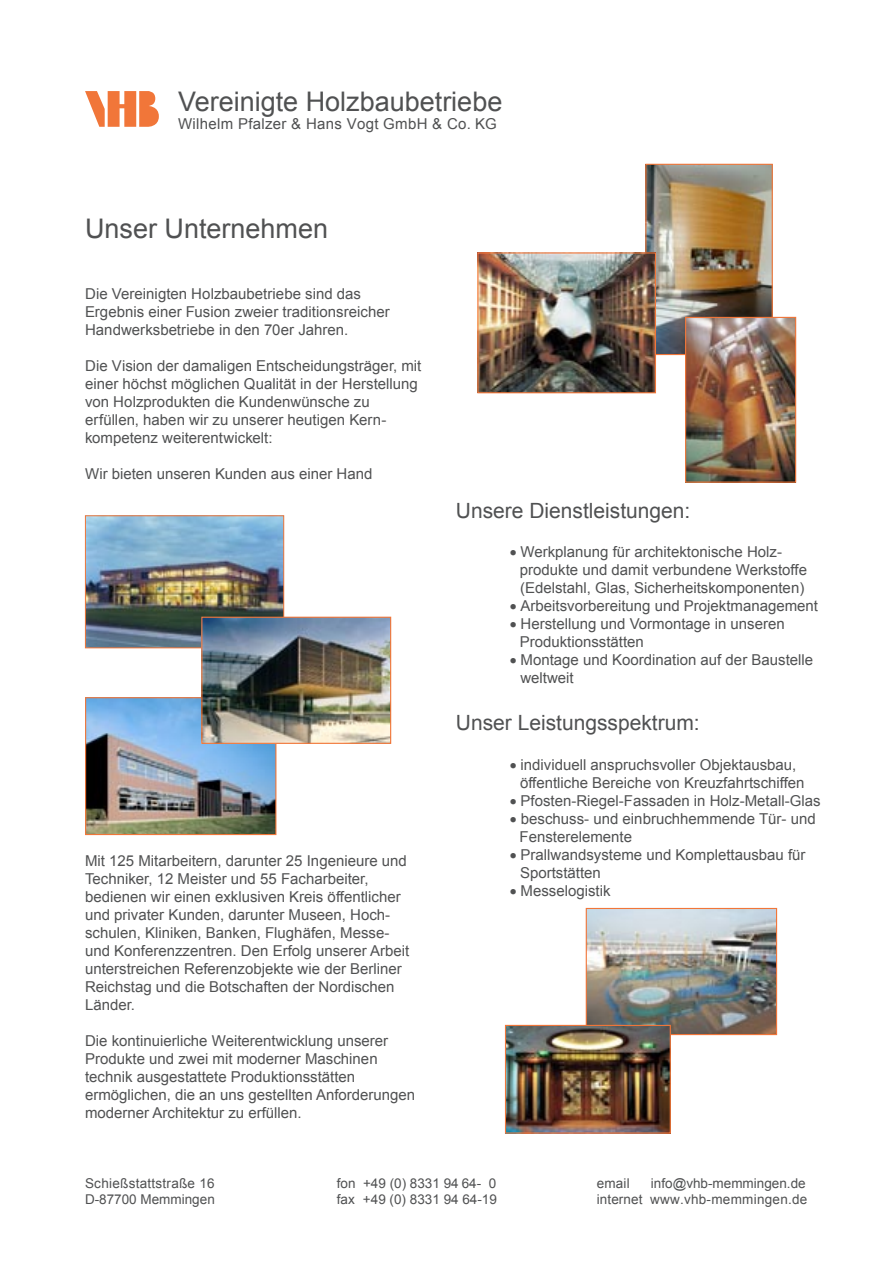
<style>
.page{position:relative;width:893px;height:1263px;background:#fff}
.page>*{position:absolute;margin:0;border:0;box-sizing:border-box;transform-origin:0 0}
.Body_Text{font:27px "Arial";color:#505152}
.Body_Text-2{font:21px "Arial";color:#505152}
.Body_Text-3{font:15px/18px "Arial";color:#505152}
.Body_Text-4{font:15px "Arial";letter-spacing:.02em;color:#505152}
.t1{font:13.5px "Arial";color:#505152}
.t2{font:13.5px "Arial";letter-spacing:.02em;color:#505152}
</style>
<div class="page">
<img style="left:647px;top:166px;width:124px;height:187px">
<div style="left:645px;top:164px;width:128px;height:191px;border:1px solid #f17639"></div>
<img style="left:87px;top:699px;width:187px;height:134px">
<div style="left:85px;top:697px;width:191px;height:138px;border:1px solid #f17639"></div>
<img style="left:479px;top:254px;width:175px;height:137px">
<div style="left:477px;top:252px;width:179px;height:141px;border:1px solid #f17639"></div>
<img style="left:87px;top:517px;width:195px;height:129px">
<div style="left:85px;top:515px;width:199px;height:133px;border:1px solid #f17639"></div>
<img style="left:588px;top:910px;width:187px;height:123px">
<div style="left:586px;top:908px;width:191px;height:127px;border:1px solid #f17639"></div>
<img style="left:203px;top:619px;width:186px;height:123px">
<div style="left:201px;top:617px;width:190px;height:127px;border:1px solid #f17639"></div>
<img style="left:687px;top:319px;width:107px;height:162px">
<div style="left:685px;top:317px;width:111px;height:166px;border:1px solid #f17639"></div>
<img style="left:507px;top:1027px;width:162px;height:104px">
<div style="left:505px;top:1025px;width:166px;height:108px;border:1px solid #f17639"></div>
<svg style="left:85px;top:91px;width:74px;height:36px"></svg>
<p class="Body_Text" style="left:178px;top:84px;width:326px">Vereinigte Holzbaubetriebe</p>
<p class="Body_Text-4" style="left:178px;top:114px;width:320px">Wilhelm Pfalzer &amp; Hans Vogt GmbH &amp; Co. KG</p>
<p class="Body_Text" style="left:85px;top:211px;width:245px">Unser Unternehmen</p>
<p class="Body_Text-3" style="left:85px;top:285px;width:306px">Die Vereinigten Holzbaubetriebe sind das<br>Ergebnis einer Fusion zweier traditionsreicher<br>Handwerksbetriebe in den 70er Jahren.</p>
<p class="Body_Text-3" style="left:85px;top:357px;width:338px">Die Vision der damaligen Entscheidungsträger, mit einer höchst möglichen Qualität in der Herstellung von Holzprodukten die Kundenwünsche zu erfüllen, haben wir zu unserer heutigen Kern&shy;kompetenz weiterentwickelt:</p>
<p class="Body_Text-3" style="left:85px;top:465px;width:289px">Wir bieten unseren Kunden aus einer Hand</p>
<p class="Body_Text-3" style="left:85px;top:852px;width:326px">Mit 125 Mitarbeitern, darunter 25 Ingenieure und Techniker, 12 Meister und 55 Facharbeiter, bedienen wir einen exklusiven Kreis öffentlicher und privater Kunden, darunter Museen, Hoch&shy;schulen, Kliniken, Banken, Flughäfen, Messe&shy;und Konferenzzentren. Den Erfolg unserer Arbeit unterstreichen Referenzobjekte wie der Berliner Reichstag und die Botschaften der Nordischen Länder.</p>
<p class="Body_Text-3" style="left:85px;top:1032px;width:332px">Die kontinuierliche Weiterentwicklung unserer Produkte und zwei mit moderner Maschinen technik ausgestattete Produktionsstätten ermöglichen, die an uns gestellten Anforderungen moderner Architektur zu erfüllen.</p>
<p class="Body_Text-2" style="left:456px;top:496px;width:236px">Unsere Dienstleistungen:</p>
<p class="Body_Text-3" style="left:520px;top:543px;width:289px;text-indent:-10px">• Werkplanung für architektonische Holz&shy;produkte und damit verbundene Werkstoffe (Edelstahl, Glas, Sicherheitskomponenten)</p>
<p class="Body_Text-3" style="left:510px;top:597px;width:310px">• Arbeitsvorbereitung und Projektmanagement</p>
<p class="Body_Text-3" style="left:520px;top:615px;width:267px;text-indent:-10px">• Herstellung und Vormontage in unseren<br>Produktionsstätten</p>
<p class="Body_Text-3" style="left:520px;top:651px;width:294px;text-indent:-11px">• Montage und Koordination auf der Baustelle weltweit</p>
<p class="Body_Text-2" style="left:456px;top:709px;width:245px">Unser Leistungsspektrum:</p>
<p class="Body_Text-3" style="left:520px;top:755px;width:286px;text-indent:-10px">• individuell anspruchsvoller Objektausbau, öffentliche Bereiche von Kreuzfahrtschiffen</p>
<p class="Body_Text-3" style="left:510px;top:791px;width:312px">• Pfosten-Riegel-Fassaden in Holz-Metall-Glas</p>
<p class="Body_Text-3" style="left:520px;top:809px;width:298px;text-indent:-10px">• beschuss- und einbruchhemmende Tür- und<br>Fensterelemente</p>
<p class="Body_Text-3" style="left:520px;top:845px;width:287px;text-indent:-10px">• Prallwandsysteme und Komplettausbau für<br>Sportstätten</p>
<p class="Body_Text-3" style="left:510px;top:881px;width:102px">• Messelogistik</p>
<p class="t2" style="left:85px;top:1174px;width:131px">Schießstattstraße 16</p>
<p class="t1" style="left:85px;top:1190px;width:131px">D-87700 Memmingen</p>
<p class="t1" style="left:337px;top:1174px;width:161px">fon +49 (0) 8331 94 64- 0</p>
<p class="t1" style="left:337px;top:1190px;width:162px">fax +49 (0) 8331 94 64-19</p>
<p class="t1" style="left:597px;top:1174px;width:34px">email</p>
<p class="t1" style="left:651px;top:1174px;width:156px">info@vhb-memmingen.de</p>
<p class="t2" style="left:597px;top:1190px;width:212px">internet www.vhb-memmingen.de</p>
</div>
